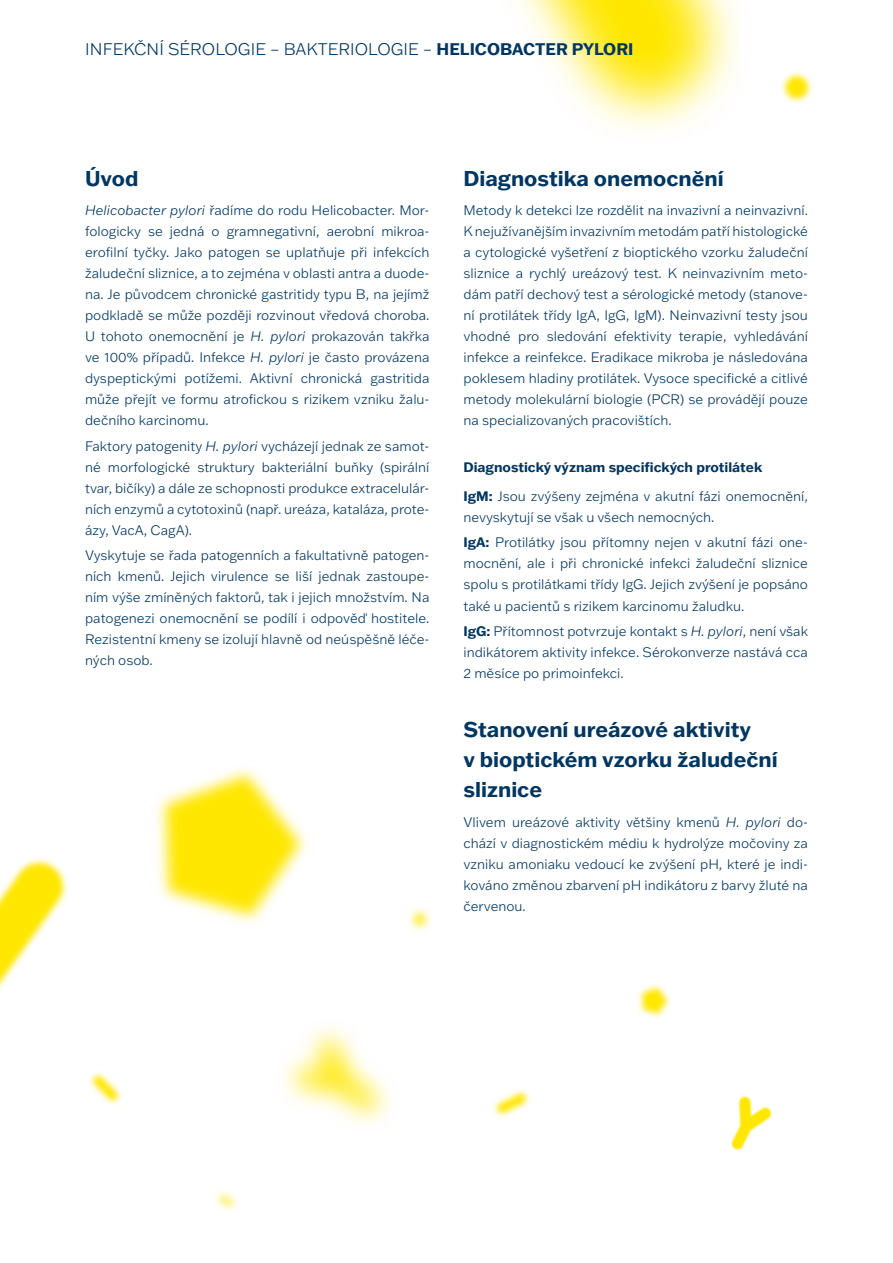
<style>
.page{position:relative;width:893px;height:1263px;background:#fff}
.page>*{position:absolute;margin:0;border:0;box-sizing:border-box;transform-origin:0 0}
.t1{font:700 21px/30px "Franklin Gothic ATF";color:#003660}
.t2{font:300 16.5px "Franklin Gothic ATF";color:#003660}
.t3{font:300 13.5px/21px "Franklin Gothic ATF";color:#003660;text-align:justify}
.t4{font:700 13.5px/29.5px "Franklin Gothic ATF";color:#003660}
.s1{font-weight:700}
.s2{font-style:italic}
.s3{font-weight:300}
</style>
<div class="page">
<svg style="left:215px;top:1191px;width:23px;height:20px"></svg>
<svg style="left:219px;top:1195px;width:14px;height:10px"></svg>
<svg style="left:31px;top:858px;width:37px;height:37px"></svg>
<svg style="left:0;top:860px;width:66px;height:130px"></svg>
<svg style="left:781px;top:71px;width:32px;height:32px"></svg>
<svg style="left:786px;top:76px;width:22px;height:22px"></svg>
<svg style="left:493px;top:1089px;width:37px;height:28px"></svg>
<svg style="left:497px;top:1093px;width:29px;height:20px"></svg>
<svg style="left:283px;top:1026px;width:108px;height:98px"></svg>
<svg style="left:296px;top:1039px;width:81px;height:71px"></svg>
<svg style="left:89px;top:1072px;width:33px;height:33px"></svg>
<svg style="left:93px;top:1075px;width:25px;height:25px"></svg>
<svg style="left:638px;top:984px;width:33px;height:34px"></svg>
<svg style="left:643px;top:988px;width:24px;height:25px"></svg>
<svg style="left:408px;top:908px;width:23px;height:23px"></svg>
<svg style="left:414px;top:914px;width:11px;height:11px"></svg>
<svg style="left:156px;top:768px;width:151px;height:155px"></svg>
<svg style="left:166px;top:776px;width:133px;height:138px"></svg>
<svg style="left:586px;top:0;width:152px;height:130px"></svg>
<svg style="left:518px;top:0;width:196px;height:106px"></svg>
<svg style="left:731px;top:1095px;width:42px;height:55px"></svg>
<svg style="left:732px;top:1097px;width:40px;height:52px"></svg>
<p class="t2" style="left:85px;top:38px;width:520px">INFEKČNÍ SÉROLOGIE – BAKTERIOLOGIE – <span class="s1">HELICOBACTER pylori</span></p>
<h1 class="t1" style="left:85px;top:163px;width:55px">Úvod</h1>
<p class="t3" style="left:85px;top:200px;width:346px"><span class="s2">Helicobacter pylori</span> řadíme do rodu Helicobacter. Mor&shy;fologicky se jedná o gramnegativní, aerobní mikroa&shy;erofilní tyčky. Jako patogen se uplatňuje při infekcích žaludeční sliznice, a to zejména v oblasti antra a duode&shy;na. Je původcem chronické gastritidy typu B, na jejímž podkladě se může později rozvinout vředová choroba.<br>U tohoto onemocnění je <span class="s2">H. pylori</span> prokazován takřka ve 100% případů. Infekce <span class="s2">H. pylori</span> je často provázena dyspeptickými potížemi. Aktivní chronická gastritida může přejít ve formu atrofickou s rizikem vzniku žalu&shy;dečního karcinomu.</p>
<p class="t3" style="left:85px;top:435px;width:346px">Faktory patogenity <span class="s2">H. pylori</span> vycházejí jednak ze samot&shy;né morfologické struktury bakteriální buňky (spirální tvar, bičíky) a dále ze schopnosti produkce extracelulár&shy;ních enzymů a cytotoxinů (např. ureáza, kataláza, prote&shy;ázy, VacA, CagA).</p>
<p class="t3" style="left:85px;top:544px;width:346px">Vyskytuje se řada patogenních a fakultativně patogen&shy;ních kmenů. Jejich virulence se liší jednak zastoupe&shy;ním výše zmíněných faktorů, tak i jejich množstvím. Na patogenezi onemocnění se podílí i odpověď hostitele.<br>Rezistentní kmeny se izolují hlavně od neúspěšně léče&shy;ných osob.</p>
<h1 class="t1" style="left:463px;top:163px;width:262px">Diagnostika onemocnění</h1>
<p class="t3" style="left:463px;top:200px;width:346px">Metody k detekci lze rozdělit na invazivní a neinvazivní.<br>K nejužívanějším invazivním metodám patří histologické a cytologické vyšetření z bioptického vzorku žaludeční sliznice a rychlý ureázový test. K neinvazivním meto&shy;dám patří dechový test a sérologické metody (stanove&shy;ní protilátek třídy IgA, IgG, IgM). Neinvazivní testy jsou vhodné pro sledování efektivity terapie, vyhledávání infekce a reinfekce. Eradikace mikroba je následována poklesem hladiny protilátek. Vysoce specifické a citlivé metody molekulární biologie (PCR) se provádějí pouze na specializovaných pracovištích.</p>
<p class="t4" style="left:463px;top:452px;width:346px">Diagnostický význam specifických protilátek<br>IgM: <span class="s3">Jsou zvýšeny zejména v akutní fázi onemocnění,</span></p>
<p class="t3" style="left:463px;top:504px;width:346px;line-height:25.2px">nevyskytují se však u všech nemocných.<br><span class="s1">IgA:</span> Protilátky jsou přítomny nejen v akutní fázi one-</p>
<p class="t3" style="left:463px;top:553px;width:346px">mocnění, ale i při chronické infekci žaludeční sliznice spolu s protilátkami třídy IgG. Jejich zvýšení je popsáno také u pacientů s rizikem karcinomu žaludku.</p>
<p class="t3" style="left:463px;top:620px;width:346px"><span class="s1">IgG:</span> Přítomnost potvrzuje kontakt s <span class="s2">H. pylori</span>, není však indikátorem aktivity infekce. Sérokonverze nastává cca 2 měsíce po primoinfekci.</p>
<h1 class="t1" style="left:463px;top:714px;width:316px">Stanovení ureázové aktivity<br>v bioptickém vzorku žaludeční sliznice</h1>
<p class="t3" style="left:463px;top:811px;width:346px">Vlivem ureázové aktivity většiny kmenů <span class="s2">H. pylori</span> do&shy;chází v diagnostickém médiu k hydrolýze močoviny za vzniku amoniaku vedoucí ke zvýšení pH, které je indi&shy;kováno změnou zbarvení pH indikátoru z barvy žluté na červenou.</p>
</div>
